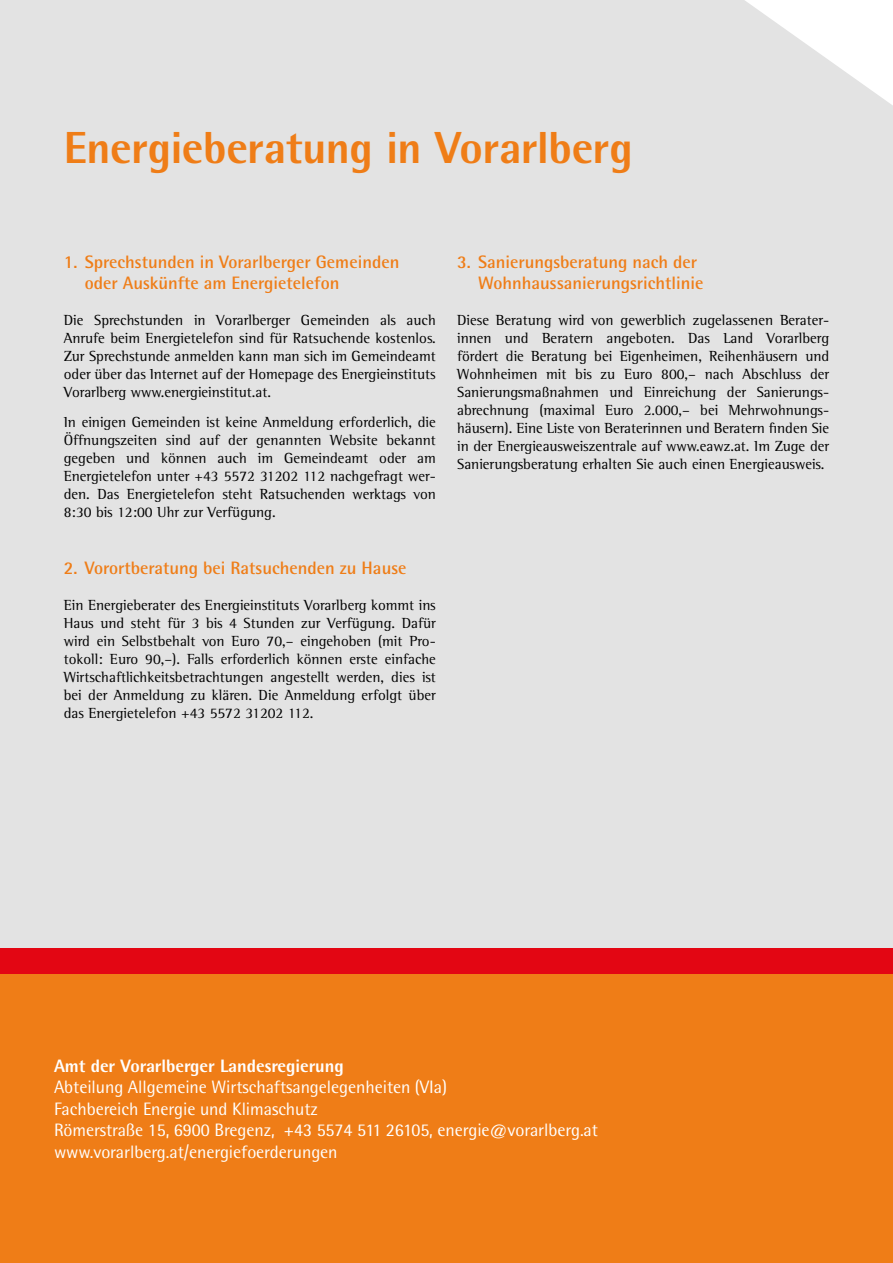
<style>
.page{position:relative;width:893px;height:1263px;background:#fff}
.page>*{position:absolute;margin:0;border:0;box-sizing:border-box;transform-origin:0 0}
.t1{font:800 45px "Rotis Semi Sans";letter-spacing:-.01em;color:#ef7d17}
.t2{font:18px/21.6px "Rotis Semi Sans";letter-spacing:-.005em;color:#fff}
.t3{font:700 18px/21px "Rotis Semi Sans";color:#ef7d17}
.t4{font:800 18px "Rotis Semi Sans";letter-spacing:-.005em;color:#fff}
.t5{font:15px/18px "Rotis Semi Serif";color:#000;text-align:justify}
</style>
<div class="page">
<div style="left:0;top:0;width:893px;height:948px;background:#e3e3e3"></div>
<div style="left:0;top:974px;width:893px;height:289px;background:#ef7d17"></div>
<div style="left:0;top:948px;width:893px;height:26px;background:#e30613"></div>
<svg style="left:745px;top:0;width:148px;height:105px"></svg>
<h1 class="t1" style="left:64px;top:119px;width:570px">Energieberatung in Vorarlberg</h1>
<p class="t3" style="left:85px;top:251px;width:316px;text-indent:-21px">1. Sprechstunden in Vorarlberger Gemeinden oder Auskünfte am Energietelefon</p>
<p class="t5" style="left:64px;top:311px;width:374px">Die Sprechstunden in Vorarlberger Gemeinden als auch Anrufe beim Energietelefon sind für Ratsuchende kostenlos.<br>Zur Sprechstunde anmelden kann man sich im Gemeindeamt oder über das Internet auf der Homepage des Energieinstituts Vorarlberg www.energieinstitut.at.</p>
<p class="t5" style="left:64px;top:413px;width:374px">In einigen Gemeinden ist keine Anmeldung erforderlich, die Öffnungszeiten sind auf der genannten Website bekannt gegeben und können auch im Gemeindeamt oder am Energietelefon unter +43 5572 31202 112 nachgefragt wer&shy;den. Das Energietelefon steht Ratsuchenden werktags von 8:30 bis 12:00 Uhr zur Verfügung.</p>
<p class="t3" style="left:64px;top:557px;width:344px">2. Vorortberatung bei Ratsuchenden zu Hause</p>
<p class="t5" style="left:64px;top:596px;width:374px">Ein Energieberater des Energieinstituts Vorarlberg kommt ins Haus und steht für 3 bis 4 Stunden zur Verfügung. Dafür wird ein Selbstbehalt von Euro 70,– eingehoben (mit Pro&shy;tokoll: Euro 90,–). Falls erforderlich können erste einfache Wirtschaftlichkeitsbetrachtungen angestellt werden, dies ist bei der Anmeldung zu klären. Die Anmeldung erfolgt über das Energietelefon +43 5572 31202 112.</p>
<p class="t3" style="left:478px;top:251px;width:227px;text-indent:-21px">3. Sanierungsberatung nach der<br>Wohnhaussanierungsrichtlinie</p>
<p class="t5" style="left:457px;top:311px;width:374px">Diese Beratung wird von gewerblich zugelassenen Berater&shy;innen und Beratern angeboten. Das Land Vorarlberg fördert die Beratung bei Eigenheimen, Reihenhäusern und Wohnheimen mit bis zu Euro 800,– nach Abschluss der Sanierungsmaßnahmen und Einreichung der Sanierungs&shy;abrechnung (maximal Euro 2.000,– bei Mehrwohnungs&shy;häusern). Eine Liste von Beraterinnen und Beratern finden Sie in der Energieausweiszentrale auf www.eawz.at. Im Zuge der Sanierungsberatung erhalten Sie auch einen Energieausweis.</p>
<p class="t4" style="left:54px;top:1054px;width:291px">Amt der Vorarlberger Landesregierung</p>
<p class="t2" style="left:54px;top:1076px;width:546px">Abteilung Allgemeine Wirtschaftsangelegenheiten (VIa)<br>Fachbereich Energie und Klimaschutz<br>Römerstraße 15, 6900 Bregenz, +43 5574 511 26105, energie@vorarlberg.at www.vorarlberg.at/energiefoerderungen</p>
</div>
